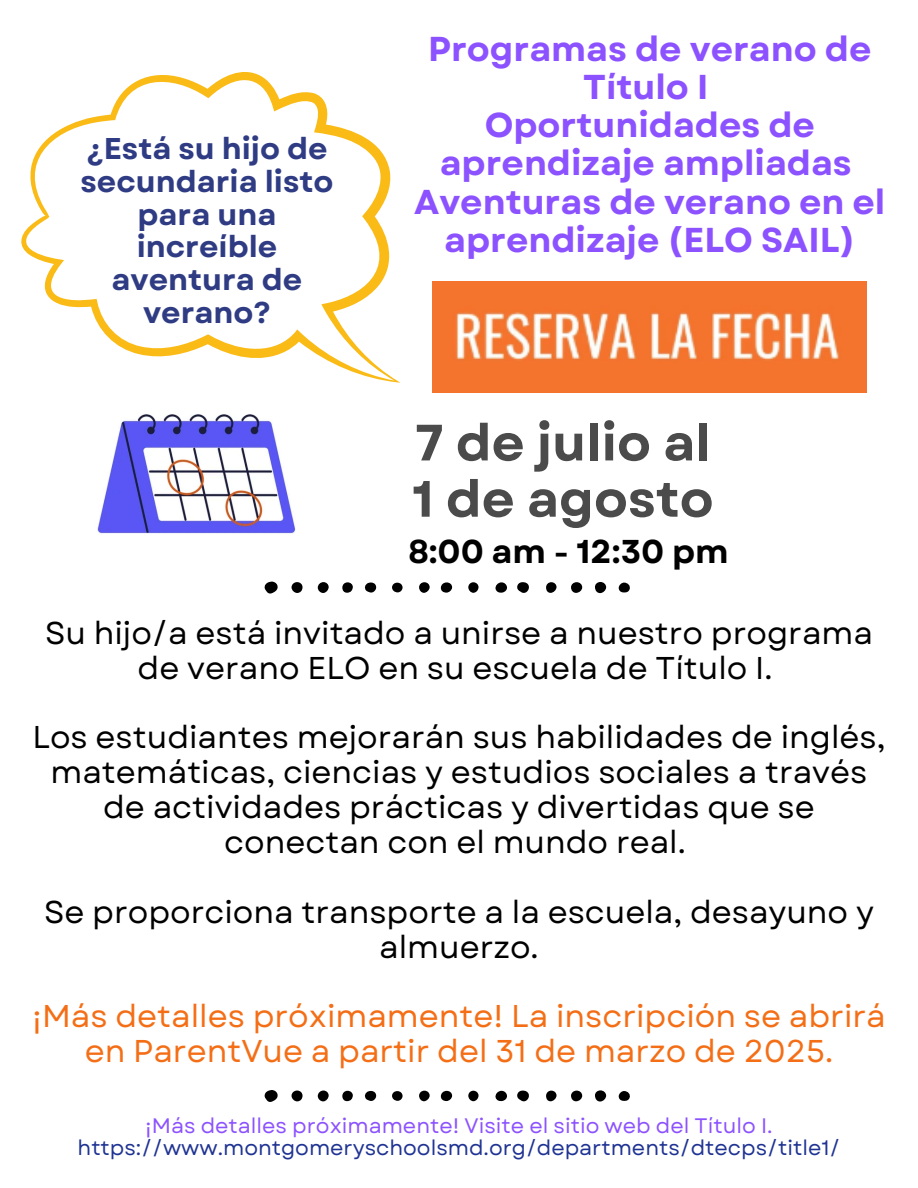
<style>
.page{position:relative;width:918px;height:1188px;background:#fff}
.page>*{position:absolute;margin:0;border:0;box-sizing:border-box;transform-origin:0 0}
.t1{font:700 51px/56.2px "Garet";color:#4b4b4b}
.t2{font:700 34.5px/38.2px "Garet";color:#8c52ff;text-align:center}
.t3{font:700 33px "Garet";color:#000}
.t4{font:31.5px/34.8px "Garet";color:#000;text-align:center}
.t5{font:31.5px/34.8px "Garet";color:#f46e16;text-align:center}
.t6{font:700 30px/32.7px "Garet";color:#2f3c83;text-align:center}
.t7{font:21px "Garet";color:#1f3393}
.t8{font:21px "Garet";color:#8c52ff}
</style>
<div class="page">
<svg style="left:21px;top:72px;width:378px;height:310px"></svg>
<svg style="left:264px;top:582px;width:14px;height:12px"></svg>
<svg style="left:517px;top:582px;width:12px;height:11px"></svg>
<div style="left:595px;top:582px;width:11px;height:11px;background:#000;border-radius:50%"></div>
<div style="left:571px;top:582px;width:11px;height:11px;background:#000;border-radius:50%"></div>
<div style="left:292px;top:582px;width:11px;height:11px;background:#000;border-radius:50%"></div>
<svg style="left:495px;top:582px;width:12px;height:11px"></svg>
<div style="left:318px;top:582px;width:11px;height:11px;background:#000;border-radius:50%"></div>
<div style="left:441px;top:582px;width:11px;height:11px;background:#000;border-radius:50%"></div>
<svg style="left:364px;top:583px;width:13px;height:10px"></svg>
<svg style="left:546px;top:582px;width:11px;height:11px"></svg>
<svg style="left:619px;top:583px;width:11px;height:10px"></svg>
<div style="left:419px;top:582px;width:11px;height:11px;background:#000;border-radius:50%"></div>
<div style="left:342px;top:582px;width:11px;height:11px;background:#000;border-radius:5px"></div>
<svg style="left:468px;top:582px;width:11px;height:11px"></svg>
<div style="left:392px;top:583px;width:11px;height:9px;background:#000;border-radius:50%"></div>
<svg style="left:264px;top:1090px;width:14px;height:12px"></svg>
<svg style="left:517px;top:1091px;width:12px;height:10px"></svg>
<div style="left:595px;top:1090px;width:11px;height:12px;background:#000;border-radius:50%"></div>
<div style="left:571px;top:1091px;width:11px;height:10px;background:#000;border-radius:50%"></div>
<div style="left:292px;top:1091px;width:11px;height:10px;background:#000;border-radius:50%"></div>
<svg style="left:495px;top:1091px;width:12px;height:11px"></svg>
<div style="left:318px;top:1091px;width:11px;height:10px;background:#000;border-radius:50%"></div>
<div style="left:441px;top:1091px;width:11px;height:10px;background:#000;border-radius:50%"></div>
<svg style="left:364px;top:1091px;width:13px;height:10px"></svg>
<div style="left:546px;top:1091px;width:11px;height:10px;background:#000;border-radius:5px"></div>
<svg style="left:619px;top:1091px;width:11px;height:10px"></svg>
<div style="left:419px;top:1091px;width:11px;height:10px;background:#000;border-radius:50%"></div>
<div style="left:342px;top:1091px;width:11px;height:10px;background:#000;border-radius:5px"></div>
<svg style="left:468px;top:1091px;width:11px;height:10px"></svg>
<div style="left:392px;top:1091px;width:11px;height:10px;background:#000;border-radius:50%"></div>
<img style="left:433px;top:281px;width:434px;height:112px">
<img style="left:97px;top:414px;width:199px;height:120px">
<h3 class="t6" style="left:81px;top:133px;width:254px">¿Está su hijo de secundaria listo para una increíble aventura de verano?</h3>
<p class="t2" style="left:414px;top:30px;width:473px">Programas de verano de<br>Título I<br>Oportunidades de aprendizaje ampliadas<br>Aventuras de verano en el aprendizaje (ELO SAIL)</p>
<h1 class="t1" style="left:412px;top:415px;width:303px">7 de julio al<br>1 de agosto</h1>
<h2 class="t3" style="left:408px;top:527px;width:322px">8:00 am - 12:30 pm</h2>
<p class="t4" style="left:45px;top:615px;width:829px">Su hijo/a está invitado a unirse a nuestro programa de verano ELO en su escuela de Título I.</p>
<h4 class="t4" style="left:32px;top:720px;width:855px">Los estudiantes mejorarán sus habilidades de inglés, matemáticas, ciencias y estudios sociales a través de actividades prácticas y divertidas que se conectan con el mundo real.</h4>
<h2 class="t4" style="left:44px;top:894px;width:831px">Se proporciona transporte a la escuela, desayuno y almuerzo.</h2>
<p class="t5" style="left:32px;top:999px;width:855px">¡Más detalles próximamente! La inscripción se abrirá en ParentVue a partir del 31 de marzo de 2025.</p>
<p class="t8" style="left:145px;top:1110px;width:629px">¡Más detalles próximamente! Visite el sitio web del Título I.</p>
<h3 class="t7" style="left:78px;top:1133px;width:764px">https://www.montgomeryschoolsmd.org/departments/dtecps/title1/</h3>
</div>
